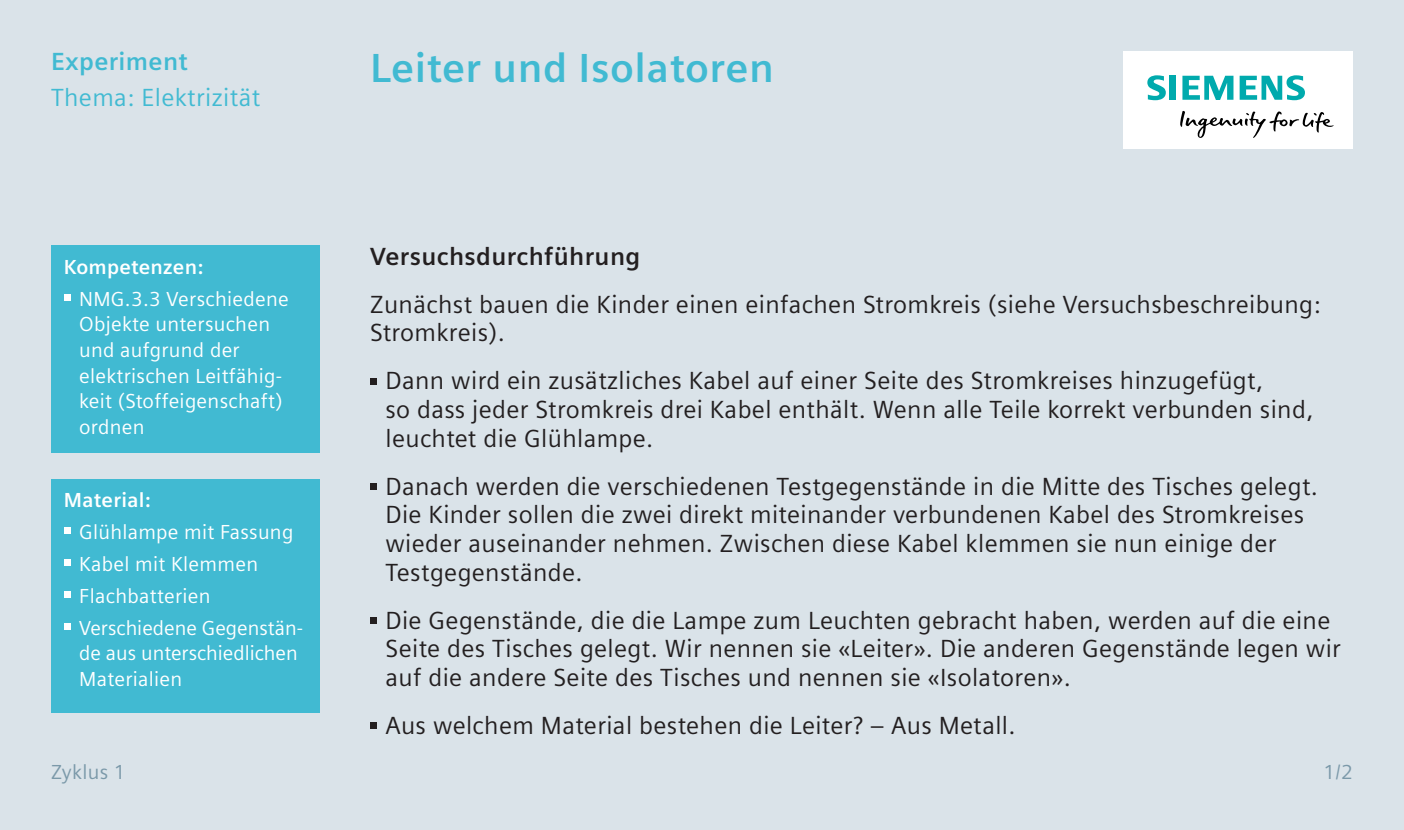
<style>
.page{position:relative;width:1404px;height:830px;background:#fff}
.page>*{position:absolute;margin:0;border:0;box-sizing:border-box;transform-origin:0 0}
.t1{font:700 40.5px "Siemens Sans";letter-spacing:.015em;color:#41bad2}
.t2{font:24.75px/28.8px "Siemens Sans";letter-spacing:.015em;color:#231f20}
.t3{font:700 24.75px "Siemens Sans";letter-spacing:.015em;color:#231f20}
.t4{font:24.75px "Siemens Sans";letter-spacing:.015em;color:#41bad2}
.t5{font:700 24.75px "Siemens Sans";letter-spacing:.015em;color:#41bad2}
.t6{font:20.25px/25.4px "Siemens Sans";letter-spacing:.015em;color:#fff}
.t7{font:700 20.25px "Siemens Sans";letter-spacing:.015em;color:#fff}
.t8{font:20.25px "Siemens Sans";letter-spacing:.015em;color:#7b99a9}
</style>
<div class="page">
<div style="left:0;top:0;width:1403px;height:829px;background:#dae3e9"></div>
<div style="left:1123px;top:51px;width:229px;height:97px;background:#fff"></div>
<svg style="left:1180px;top:111px;width:153px;height:27px"></svg>
<svg style="left:1147px;top:75px;width:29px;height:25px"></svg>
<svg style="left:1182px;top:76px;width:51px;height:24px"></svg>
<svg style="left:1239px;top:75px;width:65px;height:25px"></svg>
<svg style="left:370px;top:378px;width:6px;height:6px"></svg>
<svg style="left:370px;top:483px;width:6px;height:6px"></svg>
<svg style="left:370px;top:617px;width:6px;height:6px"></svg>
<svg style="left:370px;top:722px;width:6px;height:6px"></svg>
<div style="left:51px;top:245px;width:268px;height:208px;background:#41bad2"></div>
<div style="left:64px;top:294px;width:6px;height:7px;background:#fff"></div>
<div style="left:51px;top:478px;width:268px;height:234px;background:#41bad2"></div>
<div style="left:64px;top:527px;width:6px;height:7px;background:#fff"></div>
<svg style="left:64px;top:559px;width:6px;height:6px"></svg>
<svg style="left:64px;top:591px;width:6px;height:6px"></svg>
<svg style="left:64px;top:623px;width:6px;height:6px"></svg>
<p class="t5" style="left:51px;top:47px;width:138px">Experiment</p>
<p class="t4" style="left:51px;top:84px;width:211px">Thema: Elektrizität</p>
<p class="t7" style="left:64px;top:255px;width:141px">Kompetenzen:</p>
<p class="t6" style="left:79px;top:286px;width:211px">NMG.3.3 Verschiedene<br>Objekte untersuchen und aufgrund der elektrischen Leitfähig&shy;keit (Stoffeigenschaft) ordnen</p>
<p class="t7" style="left:64px;top:488px;width:88px">Material:</p>
<p class="t6" style="left:79px;top:516px;width:225px;line-height:31.9px">Glühlampe mit Fassung<br>Kabel mit Klemmen<br>Flachbatterien<br>Verschiedene Gegenstän-</p>
<p class="t6" style="left:79px;top:640px;width:220px">de aus unterschiedlichen<br>Materialien</p>
<p class="t8" style="left:51px;top:760px;width:76px">Zyklus 1</p>
<h1 class="t1" style="left:370px;top:45px;width:405px">Leiter und Isolatoren</h1>
<p class="t3" style="left:370px;top:242px;width:272px">Versuchsdurchführung</p>
<p class="t2" style="left:370px;top:290px;width:952px">Zunächst bauen die Kinder einen einfachen Stromkreis (siehe Versuchsbeschreibung:<br>Stromkreis).</p>
<p class="t2" style="left:385px;top:366px;width:929px">Dann wird ein zusätzliches Kabel auf einer Seite des Stromkreises hinzugefügt,<br>so dass jeder Stromkreis drei Kabel enthält. Wenn alle Teile korrekt verbunden sind, leuchtet die Glühlampe.</p>
<p class="t2" style="left:385px;top:471px;width:934px">Danach werden die verschiedenen Testgegenstände in die Mitte des Tisches gelegt.<br>Die Kinder sollen die zwei direkt miteinander verbundenen Kabel des Stromkreises wieder auseinander nehmen. Zwischen diese Kabel klemmen sie nun einige der Testgegenstände.</p>
<p class="t2" style="left:385px;top:605px;width:956px">Die Gegenstände, die die Lampe zum Leuchten gebracht haben, werden auf die eine<br>Seite des Tisches gelegt. Wir nennen sie «Leiter». Die anderen Gegenstände legen wir auf die andere Seite des Tisches und nennen sie «Isolatoren».</p>
<p class="t2" style="left:385px;top:710px;width:631px">Aus welchem Material bestehen die Leiter? – Aus Metall.</p>
<p class="t8" style="left:1323px;top:760px;width:31px">1/2</p>
</div>
